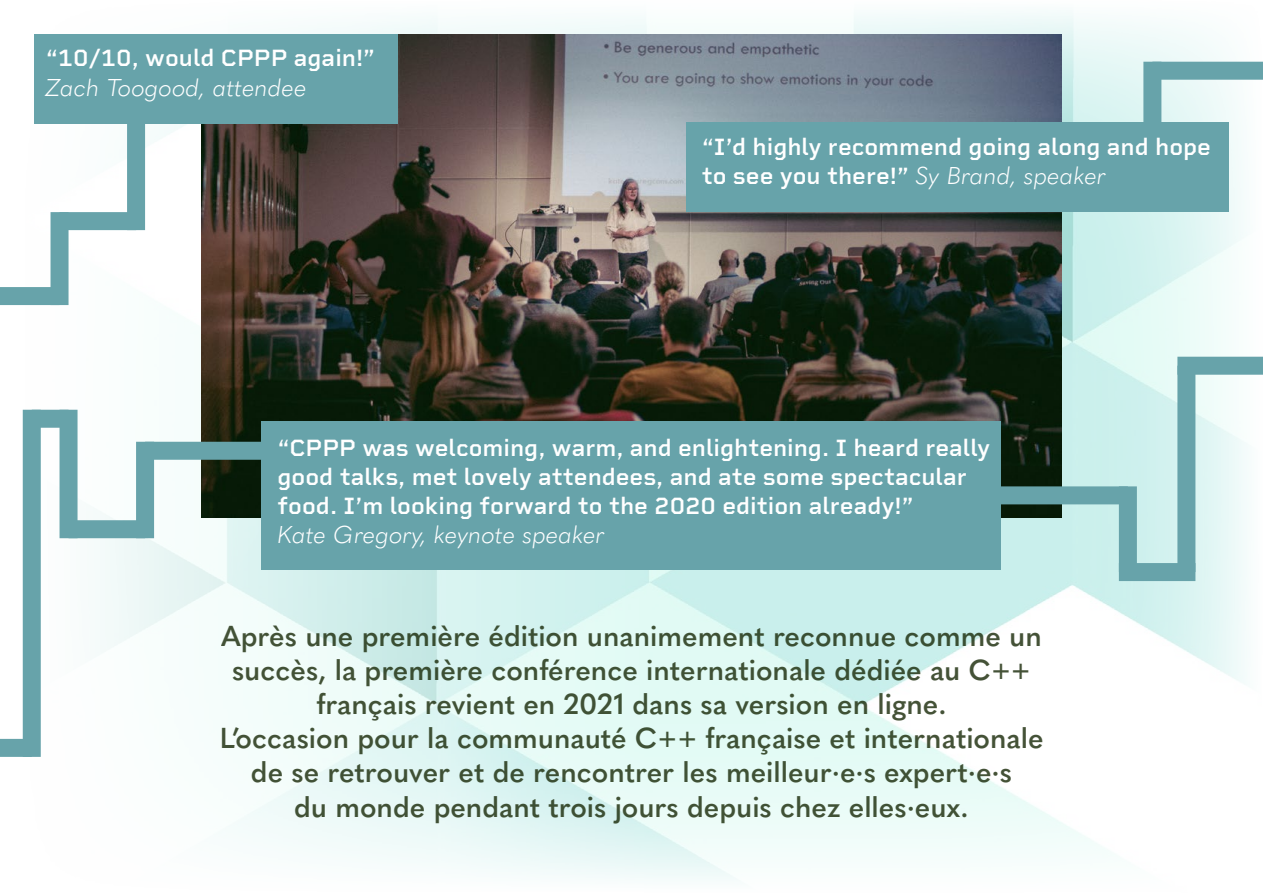
<style>
.page{position:relative;width:1263px;height:893px;background:#fff}
.page>*{position:absolute;margin:0;border:0;box-sizing:border-box;transform-origin:0 0}
.t1{font:600 28.5px/34.2px "Quasimoda";color:#162705;text-align:center}
.t2{font:600 24px/28.8px "Rigid Square";color:#fff}
.t3{font:italic 300 24px "Quasimoda";color:#fff}
.s1{font-family:"Quasimoda";font-weight:300;font-style:italic}
</style>
<div class="page">
<img style="left:0;top:11px;width:1263px;height:869px">
<img style="left:202px;top:34px;width:859px;height:484px">
<div style="left:127px;top:123px;width:18px;height:107px;background:#67a3aa"></div>
<div style="left:34px;top:34px;width:364px;height:89px;background:#67a3aa"></div>
<div style="left:60px;top:212px;width:76px;height:18px;background:#67a3aa"></div>
<div style="left:51px;top:212px;width:18px;height:93px;background:#67a3aa"></div>
<div style="left:0;top:287px;width:60px;height:18px;background:#67a3aa"></div>
<div style="left:687px;top:122px;width:542px;height:90px;background:#67a3aa"></div>
<div style="left:1143px;top:62px;width:18px;height:60px;background:#67a3aa"></div>
<div style="left:1152px;top:62px;width:111px;height:18px;background:#67a3aa"></div>
<div style="left:261px;top:421px;width:740px;height:149px;background:#67a3aa"></div>
<div style="left:1000px;top:486px;width:128px;height:18px;background:#67a3aa"></div>
<div style="left:1119px;top:486px;width:18px;height:86px;background:#67a3aa"></div>
<div style="left:1119px;top:563px;width:76px;height:18px;background:#67a3aa"></div>
<div style="left:1177px;top:366px;width:18px;height:206px;background:#67a3aa"></div>
<div style="left:1177px;top:357px;width:86px;height:18px;background:#67a3aa"></div>
<div style="left:145px;top:442px;width:116px;height:18px;background:#67a3aa"></div>
<div style="left:136px;top:442px;width:18px;height:96px;background:#67a3aa"></div>
<div style="left:69px;top:520px;width:76px;height:18px;background:#67a3aa"></div>
<div style="left:60px;top:410px;width:18px;height:128px;background:#67a3aa"></div>
<div style="left:32px;top:410px;width:37px;height:18px;background:#67a3aa"></div>
<div style="left:23px;top:410px;width:18px;height:347px;background:#67a3aa"></div>
<div style="left:0;top:739px;width:32px;height:18px;background:#67a3aa"></div>
<p class="t2" style="left:46px;top:44px;width:331px">“10/10, would CPPP again!”</p>
<p class="t3" style="left:46px;top:70px;width:263px">Zach Toogood, attendee</p>
<p class="t2" style="left:702px;top:132px;width:511px">“I’d highly recommend going along and hope to see you there!” <span class="s1">Sy Brand, speaker</span></p>
<p class="t2" style="left:278px;top:433px;width:714px">“CPPP was welcoming, warm, and enlightening. I heard really good talks, met lovely attendees, and ate some spectacular food. I’m looking forward to the 2020 edition already!”</p>
<p class="t3" style="left:278px;top:516px;width:329px">Kate Gregory, keynote speaker</p>
<p class="t1" style="left:219px;top:616px;width:826px">Après une première édition unanimement reconnue comme un succès, la première conférence internationale dédiée au C++ français revient en 2021 dans sa version en ligne.<br>L’occasion pour la communauté C++ française et internationale de se retrouver et de rencontrer les meilleur·e·s expert·e·s<br>du monde pendant trois jours depuis chez elles·eux.</p>
</div>
